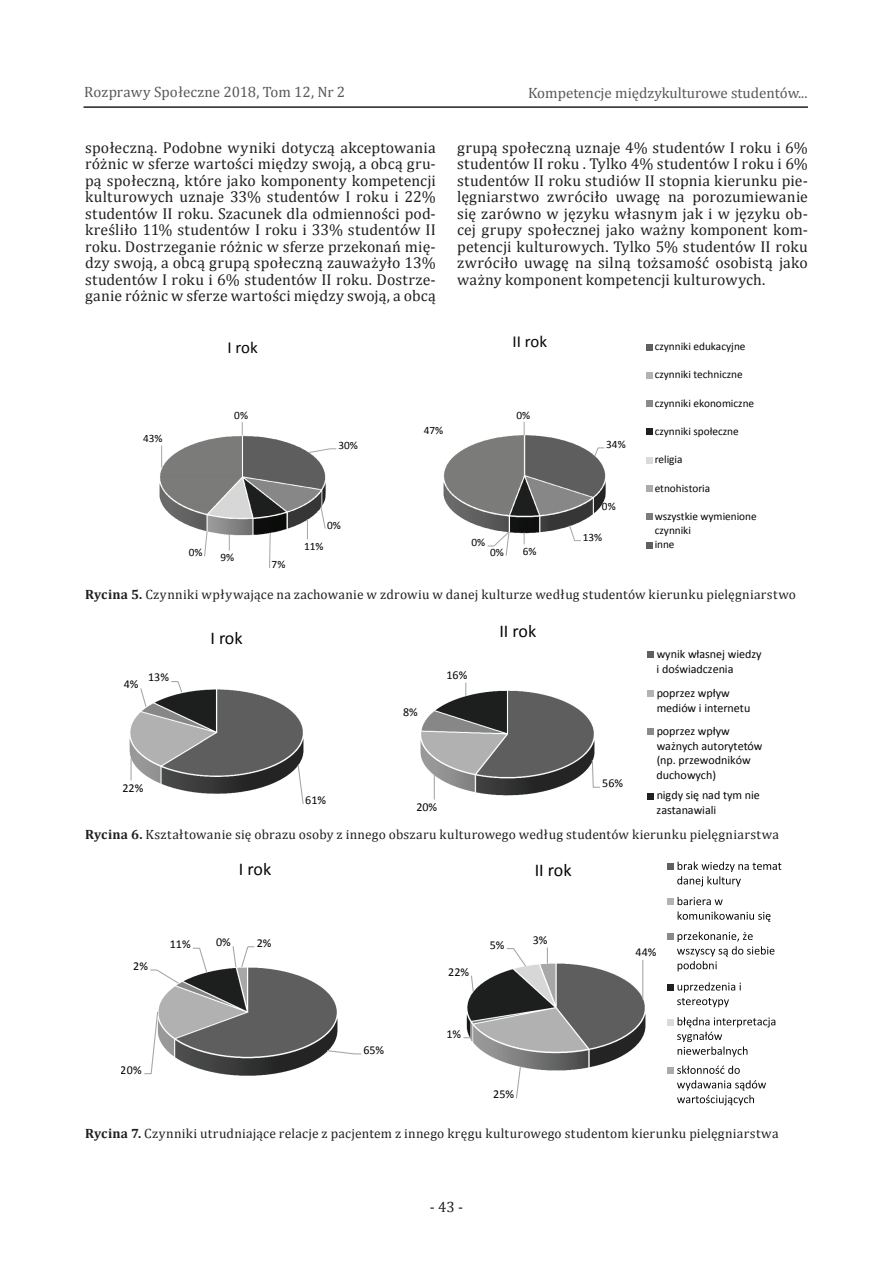
<style>
.page{position:relative;width:893px;height:1263px;background:#fff}
.page>*{position:absolute;margin:0;border:0;box-sizing:border-box;transform-origin:0 0}
.t1{font:18px "Calibri";color:#050504}
.t2{font:16.8px "Calibri";color:#050504}
.t3{font:15.75px/16.5px "Cambria";letter-spacing:.01em;color:#231f20;text-align:justify}
.t4{font:15px "Cambria";color:#57585a}
.t5{font:15px "Cambria";color:#231f20}
.t6{font:13.5px "Cambria";letter-spacing:.02em;color:#231f20}
.t7{font:12px/14.5px "Calibri";letter-spacing:-.005em;color:#050504}
.t8{font:11.25px/14.1px "Calibri";letter-spacing:-.005em;color:#050504}
.s1{font-weight:700}
</style>
<div class="page">
<hr style="left:84px;top:106px;width:724px;height:2px;background:#231f20">
<svg style="left:159px;top:422px;width:178px;height:146px"></svg>
<img style="left:443px;top:440px;width:163px;height:89px">
<svg style="left:487px;top:421px;width:118px;height:135px"></svg>
<svg style="left:646px;top:344px;width:6px;height:6px"></svg>
<svg style="left:646px;top:372px;width:6px;height:6px"></svg>
<svg style="left:646px;top:401px;width:6px;height:6px"></svg>
<svg style="left:646px;top:429px;width:6px;height:6px"></svg>
<svg style="left:646px;top:457px;width:6px;height:6px"></svg>
<svg style="left:646px;top:485px;width:6px;height:6px"></svg>
<svg style="left:646px;top:514px;width:6px;height:6px"></svg>
<svg style="left:646px;top:542px;width:6px;height:6px"></svg>
<svg style="left:129px;top:681px;width:175px;height:123px"></svg>
<img style="left:420px;top:712px;width:13px;height:62px">
<svg style="left:433px;top:682px;width:167px;height:118px"></svg>
<div style="left:647px;top:651px;width:7px;height:7px;background:#5f6060"></div>
<div style="left:647px;top:690px;width:7px;height:7px;background:#b3b3b3"></div>
<div style="left:647px;top:728px;width:7px;height:7px;background:#8b8a8a"></div>
<div style="left:647px;top:793px;width:7px;height:6px;background:#1f201f"></div>
<svg style="left:144px;top:946px;width:218px;height:129px"></svg>
<svg style="left:463px;top:947px;width:181px;height:152px"></svg>
<div style="left:667px;top:863px;width:7px;height:7px;background:#5f6060"></div>
<svg style="left:677px;top:861px;width:104px;height:25px"></svg>
<div style="left:667px;top:898px;width:7px;height:7px;background:#b3b3b3"></div>
<svg style="left:678px;top:897px;width:45px;height:8px"></svg>
<svg style="left:678px;top:911px;width:92px;height:11px"></svg>
<div style="left:667px;top:933px;width:7px;height:7px;background:#8b8a8a"></div>
<svg style="left:677px;top:932px;width:97px;height:39px"></svg>
<div style="left:667px;top:984px;width:7px;height:6px;background:#1f201f"></div>
<svg style="left:678px;top:982px;width:63px;height:10px"></svg>
<svg style="left:677px;top:998px;width:52px;height:9px"></svg>
<div style="left:667px;top:1019px;width:7px;height:6px;background:#dbdad9"></div>
<svg style="left:677px;top:1017px;width:98px;height:40px"></svg>
<div style="left:667px;top:1067px;width:7px;height:7px;background:#aaabab"></div>
<svg style="left:677px;top:1065px;width:63px;height:9px"></svg>
<svg style="left:677px;top:1080px;width:89px;height:25px"></svg>
<p class="t4" style="left:84px;top:83px;width:263px">Rozprawy Społeczne 2018, Tom 12, Nr 2</p>
<p class="t4" style="left:528px;top:84px;width:281px">Kompetencje międzykulturowe studentów...</p>
<p class="t3" style="left:85px;top:139px;width:352px">społeczną. Podobne wyniki dotyczą akceptowania różnic w sferze wartości między swoją, a obcą gru&shy;pą społeczną, które jako komponenty kompetencji kulturowych uznaje 33% studentów I roku i 22% studentów II roku. Szacunek dla odmienności pod&shy;kreśliło 11% studentów I roku i 33% studentów II roku. Dostrzeganie różnic w sferze przekonań mię&shy;dzy swoją, a obcą grupą społeczną zauważyło 13% studentów I roku i 6% studentów II roku. Dostrze&shy;ganie różnic w sferze wartości między swoją, a obcą</p>
<p class="t3" style="left:457px;top:139px;width:352px">grupą społeczną uznaje 4% studentów I roku i 6% studentów II roku . Tylko 4% studentów I roku i 6% studentów II roku studiów II stopnia kierunku pie&shy;lęgniarstwo zwróciło uwagę na porozumiewanie się zarówno w języku własnym jak i w języku ob&shy;cej grupy społecznej jako ważny komponent kom&shy;petencji kulturowych. Tylko 5% studentów II roku zwróciło uwagę na silną tożsamość osobistą jako ważny komponent kompetencji kulturowych.</p>
<p class="t8" style="left:143px;top:431px;width:21px">43%</p>
<p class="t2" style="left:228px;top:337px;width:32px">I rok</p>
<p class="t8" style="left:234px;top:408px;width:15px">0%</p>
<p class="t8" style="left:338px;top:438px;width:21px">30%</p>
<p class="t8" style="left:189px;top:545px;width:15px">0%</p>
<p class="t8" style="left:220px;top:550px;width:15px">9%</p>
<p class="t8" style="left:272px;top:557px;width:15px">7%</p>
<p class="t8" style="left:327px;top:518px;width:15px">0%</p>
<p class="t8" style="left:304px;top:539px;width:21px">11%</p>
<p class="t8" style="left:424px;top:423px;width:21px">47%</p>
<p class="t2" style="left:513px;top:331px;width:36px">II rok</p>
<p class="t8" style="left:516px;top:408px;width:15px">0%</p>
<p class="t8" style="left:472px;top:535px;width:15px">0%</p>
<p class="t8" style="left:490px;top:545px;width:15px">0%</p>
<p class="t8" style="left:523px;top:544px;width:15px">6%</p>
<p class="t8" style="left:606px;top:437px;width:21px">34%</p>
<p class="t8" style="left:602px;top:499px;width:15px">0%</p>
<p class="t8" style="left:583px;top:530px;width:21px">13%</p>
<p class="t8" style="left:655px;top:339px;width:92px">czynniki edukacyjne</p>
<p class="t8" style="left:655px;top:368px;width:89px">czynniki techniczne</p>
<p class="t8" style="left:655px;top:396px;width:101px">czynniki ekonomiczne</p>
<p class="t8" style="left:655px;top:424px;width:86px">czynniki społeczne</p>
<p class="t8" style="left:655px;top:453px;width:29px">religia</p>
<p class="t8" style="left:655px;top:481px;width:57px">etnohistoria</p>
<p class="t8" style="left:655px;top:509px;width:104px">wszystkie wymienione czynniki<br>inne</p>
<p class="t6" style="left:85px;top:586px;width:712px"><span class="s1">Rycina 5.</span> Czynniki wpływające na zachowanie w zdrowiu w danej kulturze według studentów kierunku pielęgniarstwo</p>
<p class="t1" style="left:210px;top:627px;width:34px">I rok</p>
<p class="t1" style="left:499px;top:620px;width:38px">II rok</p>
<p class="t7" style="left:657px;top:647px;width:106px">wynik własnej wiedzy i doświadczenia</p>
<p class="t7" style="left:657px;top:686px;width:95px">poprzez wpływ mediów i internetu</p>
<p class="t7" style="left:657px;top:724px;width:107px">poprzez wpływ ważnych autorytetów (np. przewodników duchowych)</p>
<p class="t7" style="left:657px;top:788px;width:105px">nigdy się nad tym nie zastanawiali</p>
<p class="t6" style="left:85px;top:826px;width:696px"><span class="s1">Rycina 6.</span> Kształtowanie się obrazu osoby z innego obszaru kulturowego według studentów kierunku pielęgniarstwa</p>
<p class="t7" style="left:446px;top:668px;width:22px">16%</p>
<p class="t7" style="left:148px;top:670px;width:22px">13%</p>
<p class="t7" style="left:124px;top:677px;width:16px">4%</p>
<p class="t7" style="left:403px;top:705px;width:16px">8%</p>
<p class="t7" style="left:602px;top:776px;width:22px">56%</p>
<p class="t7" style="left:122px;top:780px;width:22px">22%</p>
<p class="t7" style="left:305px;top:792px;width:22px">61%</p>
<p class="t7" style="left:416px;top:800px;width:22px">20%</p>
<p class="t1" style="left:239px;top:857px;width:34px">I rok</p>
<p class="t7" style="left:133px;top:959px;width:16px">2%</p>
<p class="t7" style="left:170px;top:937px;width:22px">11%</p>
<p class="t7" style="left:216px;top:935px;width:16px">0%</p>
<p class="t7" style="left:257px;top:935px;width:16px">2%</p>
<p class="t7" style="left:121px;top:1062px;width:22px">20%</p>
<p class="t7" style="left:363px;top:1043px;width:22px">65%</p>
<p class="t1" style="left:535px;top:859px;width:38px">II rok</p>
<p class="t7" style="left:448px;top:964px;width:22px">22%</p>
<p class="t7" style="left:446px;top:1026px;width:16px">1%</p>
<p class="t7" style="left:490px;top:937px;width:16px">5%</p>
<p class="t7" style="left:533px;top:933px;width:16px">3%</p>
<p class="t7" style="left:493px;top:1087px;width:22px">25%</p>
<p class="t7" style="left:636px;top:945px;width:22px">44%</p>
<p class="t6" style="left:85px;top:1125px;width:695px"><span class="s1">Rycina 7.</span> Czynniki utrudniające relacje z pacjentem z innego kręgu kulturowego studentom kierunku pielęgniarstwa</p>
<p class="t5" style="left:430px;top:1198px;width:35px">- 43 -</p>
</div>
